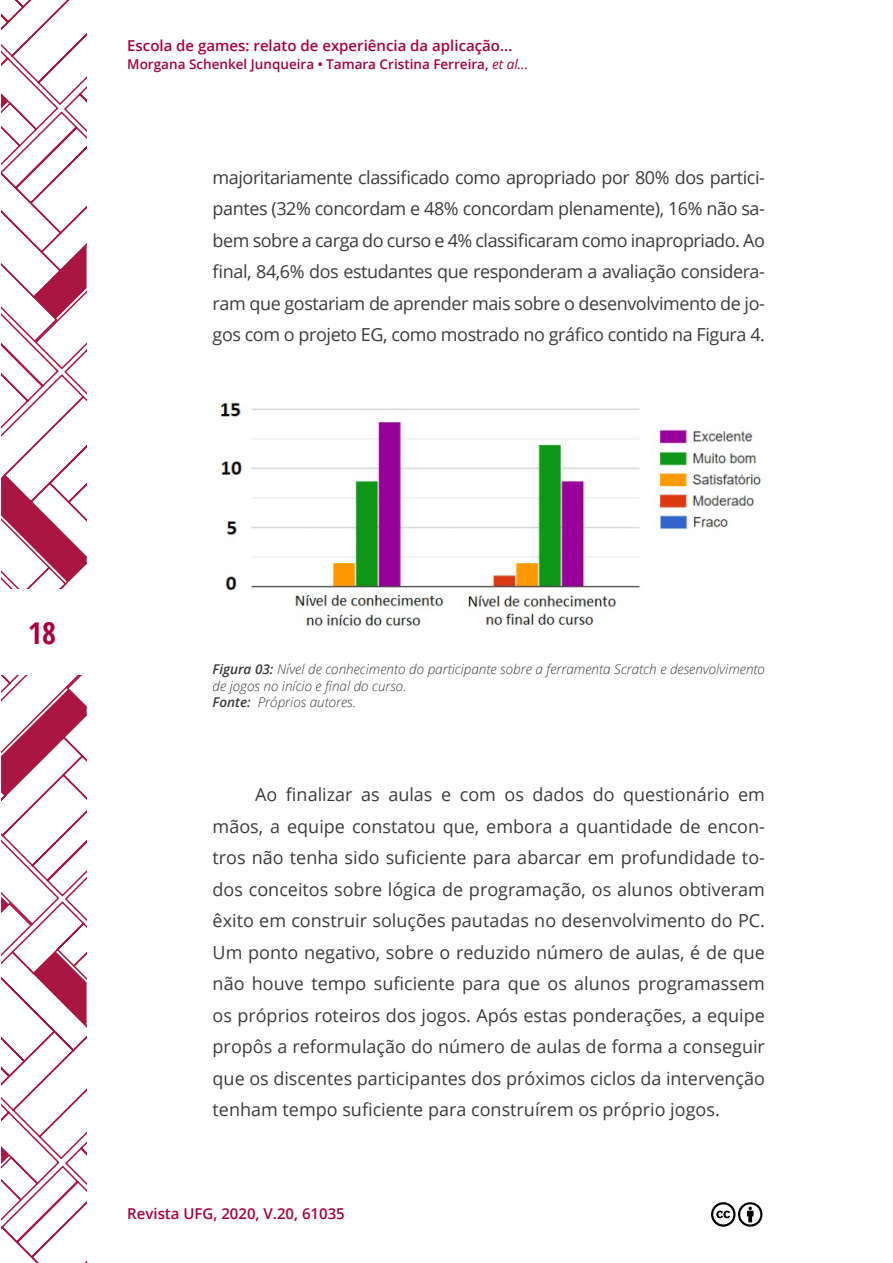
<style>
.page{position:relative;width:893px;height:1263px;background:#fff}
.page>*{position:absolute;margin:0;border:0;box-sizing:border-box;transform-origin:0 0}
.t1{font:700 30px "Open Sans Condensed";color:#a8003e}
.t2{font:18px/31.5px "Open Sans";letter-spacing:-.01em;color:#3c3b3b;text-align:justify}
.t3{font:600 15px "Open Sans";color:#a8003e}
.t4{font:italic 300 13.5px/16.2px "Open Sans";color:#3c3b3b}
.t5{font:600 13.5px "Open Sans";color:#a8003e}
.s1{font-weight:400;font-style:italic}
.s2{font-weight:600}
</style>
<div class="page">
<svg style="left:1px;top:1px;width:86px;height:1262px"></svg>
<div style="left:0;top:590px;width:91px;height:85px;background:#fff"></div>
<svg style="left:711px;top:1202px;width:52px;height:25px"></svg>
<img style="left:216px;top:402px;width:546px;height:226px">
<p class="t3" style="left:127px;top:35px;width:387px">Escola de games: relato de experiência da aplicação...</p>
<p class="t5" style="left:127px;top:55px;width:402px">Morgana Schenkel Junqueira • Tamara Cristina Ferreira, <span class="s1">et al...</span></p>
<p class="t2" style="left:213px;top:161px;width:554px">majoritariamente classificado como apropriado por 80% dos partici&shy;pantes (32% concordam e 48% concordam plenamente), 16% não sa&shy;bem sobre a carga do curso e 4% classificaram como inapropriado. Ao final, 84,6% dos estudantes que responderam a avaliação considera&shy;ram que gostariam de aprender mais sobre o desenvolvimento de jo&shy;gos com o projeto EG, como mostrado no gráfico contido na Figura 4.</p>
<h1 class="t1" style="left:28px;top:612px;width:29px">18</h1>
<p class="t4" style="left:213px;top:661px;width:554px"><span class="s2">Figura 03:</span> Nível de conhecimento do participante sobre a ferramenta Scratch e desenvolvimento de jogos no início e final do curso.<br><span class="s2">Fonte:</span> Próprios autores.</p>
<p class="t2" style="left:213px;top:779px;width:554px;text-indent:43px">Ao finalizar as aulas e com os dados do questionário em mãos, a equipe constatou que, embora a quantidade de encon&shy;tros não tenha sido suficiente para abarcar em profundidade to&shy;dos conceitos sobre lógica de programação, os alunos obtiveram êxito em construir soluções pautadas no desenvolvimento do PC.<br>Um ponto negativo, sobre o reduzido número de aulas, é de que não houve tempo suficiente para que os alunos programassem os próprios roteiros dos jogos. Após estas ponderações, a equipe propôs a reformulação do número de aulas de forma a conseguir que os discentes participantes dos próximos ciclos da intervenção tenham tempo suficiente para construírem os próprio jogos.</p>
<p class="t3" style="left:127px;top:1203px;width:219px">Revista UFG, 2020, V.20, 61035</p>
</div>
